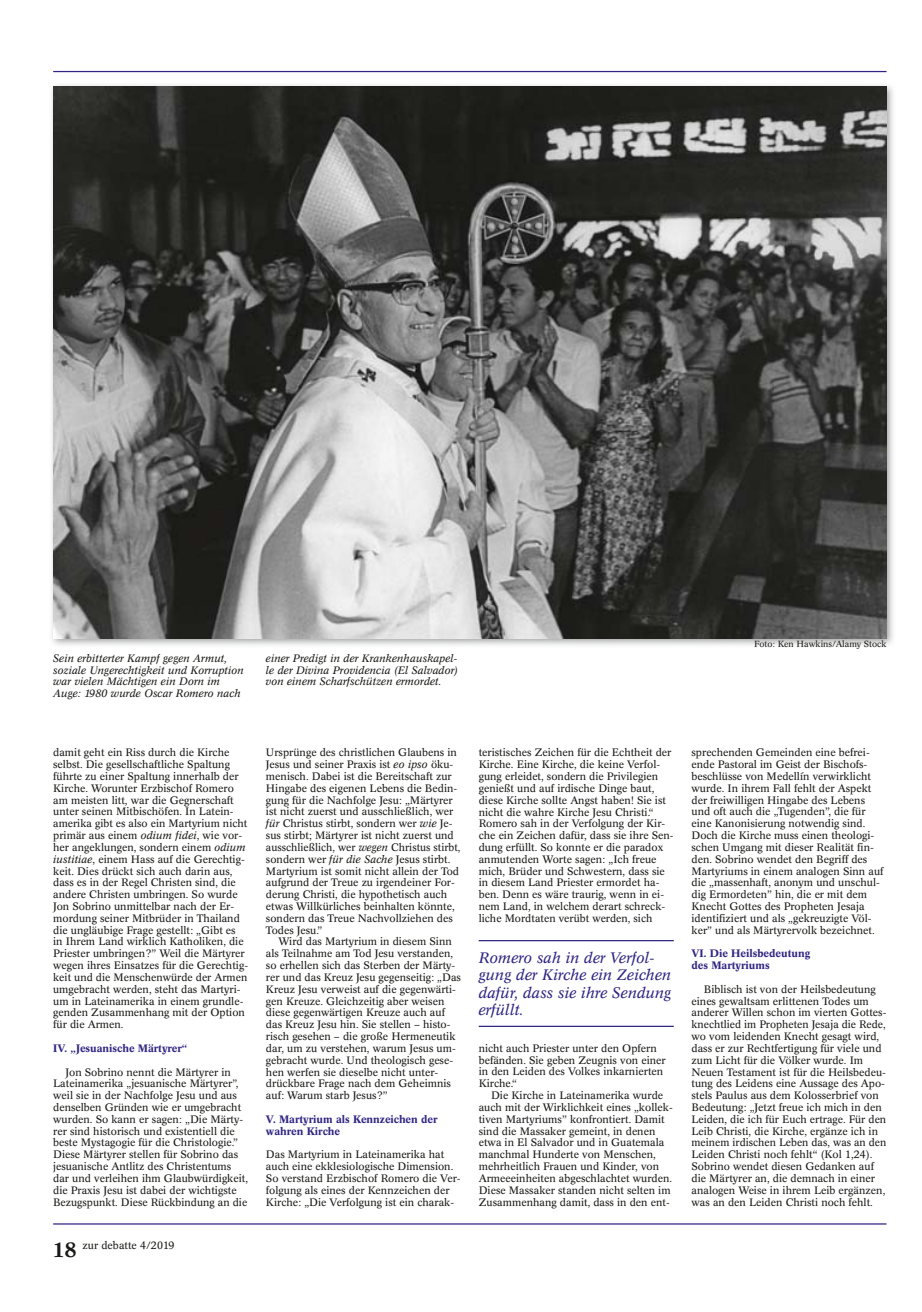
<style>
.page{position:relative;width:922px;height:1312px;background:#fff}
.page>*{position:absolute;margin:0;border:0;box-sizing:border-box;transform-origin:0 0}
.t1{font:italic 15px/17.5px "Concorde BE";color:#2f2483}
.t2{font:10.62px/11.8px "Concorde BE";color:#1a1a18}
.t3{font:italic 10.62px/11.9px "Concorde BE";color:#1a1a18}
.t4{font:500 10.62px/11.9px "Concorde BE";color:#2f2483}
.t5{font:8.75px "Concorde BE";color:#1a1a18}
.s1{font-style:italic}
.s2{font-weight:500;font-size:20.62px}
</style>
<div class="page">
<hr style="left:53px;top:1222px;width:833px;height:2px;background:#2f2483">
<hr style="left:53px;top:71px;width:833px;height:1px;background:#2f2483">
<img style="left:52px;top:85px;width:841px;height:560px">
<img style="left:53px;top:86px;width:833px;height:552px">
<hr style="left:478px;top:939px;width:195px;height:2px;background:#2f2483">
<hr style="left:478px;top:1025px;width:195px;height:1px;background:#2f2483">
<p class="t3" style="left:53px;top:652px;width:192px">Sein erbitterter Kampf gegen Armut, soziale Ungerechtigkeit und Korruption war vielen Mächtigen ein Dorn im Auge: 1980 wurde Oscar Romero nach</p>
<p class="t3" style="left:266px;top:652px;width:194px;text-align:justify">einer Predigt in der Krankenhauskapel&shy;le der Divina Providencia (El Salvador) von einem Scharfschützen ermordet.</p>
<p class="t5" style="left:754px;top:640px;width:134px">Foto: Ken Hawkins/Alamy Stock</p>
<p class="t2" style="left:53px;top:747px;width:196px">damit geht ein Riss durch die Kirche selbst. Die gesellschaftliche Spaltung führte zu einer Spaltung innerhalb der Kirche. Worunter Erzbischof Romero am meisten litt, war die Gegnerschaft unter seinen Mitbischöfen. In Latein&shy;amerika gibt es also ein Martyrium nicht primär aus einem <span class="s1">odium fidei</span>, wie vor&shy;her angeklungen, sondern einem <span class="s1">odium iustitiae</span>, einem Hass auf die Gerechtig&shy;keit. Dies drückt sich auch darin aus, dass es in der Regel Christen sind, die andere Christen umbringen. So wurde Jon Sobrino unmittelbar nach der Er&shy;mordung seiner Mitbrüder in Thailand die ungläubige Frage gestellt: „Gibt es<br>in Ihrem Land wirklich Katholiken, die Priester umbringen?” Weil die Märtyrer wegen ihres Einsatzes für die Gerechtig&shy;keit und die Menschenwürde der Armen umgebracht werden, steht das Martyri&shy;um in Lateinamerika in einem grundle&shy;genden Zusammenhang mit der Option für die Armen.</p>
<p class="t4" style="left:53px;top:1042px;width:136px">IV. „Jesuanische Märtyrer“</p>
<p class="t2" style="left:53px;top:1066px;width:196px;text-indent:12px">Jon Sobrino nennt die Märtyrer in Lateinamerika „jesuanische Märtyrer”, weil sie in der Nachfolge Jesu und aus denselben Gründen wie er umgebracht wurden. So kann er sagen: „Die Märty&shy;rer sind historisch und existentiell die beste Mystagogie für die Christologie.” Diese Märtyrer stellen für Sobrino das jesuanische Antlitz des Christentums dar und verleihen ihm Glaubwürdigkeit, die Praxis Jesu ist dabei der wichtigste Bezugspunkt. Diese Rückbindung an die</p>
<p class="t2" style="left:53px;top:1239px;width:123px"><span class="s2">18</span> zur debatte 4/2019</p>
<p class="t2" style="left:266px;top:747px;width:196px">Ursprünge des christlichen Glaubens in Jesus und seiner Praxis ist <span class="s1">eo ipso</span> öku&shy;menisch. Dabei ist die Bereitschaft zur Hingabe des eigenen Lebens die Bedin&shy;gung für die Nachfolge Jesu: „Märtyrer ist nicht zuerst und ausschließlich, wer <span class="s1">für</span> Christus stirbt, sondern wer <span class="s1">wie</span> Je&shy;sus stirbt; Märtyrer ist nicht zuerst und ausschließlich, wer <span class="s1">wegen</span> Christus stirbt, sondern wer <span class="s1">für die Sache</span> Jesus stirbt.<br>Martyrium ist somit nicht allein der Tod aufgrund der Treue zu irgendeiner For&shy;derung Christi, die hypothetisch auch etwas Willkürliches beinhalten könnte, sondern das Treue Nachvollziehen des Todes Jesu.”</p>
<p class="t2" style="left:266px;top:936px;width:196px;text-indent:12px">Wird das Martyrium in diesem Sinn als Teilnahme am Tod Jesu verstanden, so erhellen sich das Sterben der Märty&shy;rer und das Kreuz Jesu gegenseitig: „Das Kreuz Jesu verweist auf die gegenwärti&shy;gen Kreuze. Gleichzeitig aber weisen diese gegenwärtigen Kreuze auch auf das Kreuz Jesu hin. Sie stellen – histo&shy;risch gesehen – die große Hermeneutik dar, um zu verstehen, warum Jesus um&shy;gebracht wurde. Und theologisch gese&shy;hen werfen sie dieselbe nicht unter&shy;drückbare Frage nach dem Geheimnis auf: Warum starb Jesus?”</p>
<p class="t4" style="left:266px;top:1113px;width:173px">V. Martyrium als Kennzeichen der wahren Kirche</p>
<p class="t2" style="left:266px;top:1149px;width:196px">Das Martyrium in Lateinamerika hat auch eine ekklesiologische Dimension.<br>So verstand Erzbischof Romero die Ver&shy;folgung als eines der Kennzeichen der Kirche: „Die Verfolgung ist ein charak-</p>
<p class="t2" style="left:478px;top:747px;width:196px">teristisches Zeichen für die Echtheit der Kirche. Eine Kirche, die keine Verfol&shy;gung erleidet, sondern die Privilegien genießt und auf irdische Dinge baut, diese Kirche sollte Angst haben! Sie ist nicht die wahre Kirche Jesu Christi.“ Romero sah in der Verfolgung der Kir&shy;che ein Zeichen dafür, dass sie ihre Sen&shy;dung erfüllt. So konnte er die paradox anmutenden Worte sagen: „Ich freue mich, Brüder und Schwestern, dass sie in diesem Land Priester ermordet ha&shy;ben. Denn es wäre traurig, wenn in ei&shy;nem Land, in welchem derart schreck&shy;liche Mordtaten verübt werden, sich</p>
<h1 class="t1" style="left:478px;top:949px;width:194px">Romero sah in der Verfol&shy;gung der Kirche ein Zeichen dafür, dass sie ihre Sendung erfüllt.</h1>
<p class="t2" style="left:478px;top:1042px;width:188px">nicht auch Priester unter den Opfern befänden. Sie geben Zeugnis von einer in den Leiden des Volkes inkarnierten<br>Kirche.“</p>
<p class="t2" style="left:478px;top:1090px;width:195px;text-indent:12px">Die Kirche in Lateinamerika wurde auch mit der Wirklichkeit eines „kollek&shy;tiven Martyriums” konfrontiert. Damit sind die Massaker gemeint, in denen etwa in El Salvador und in Guatemala manchmal Hunderte von Menschen, mehrheitlich Frauen und Kinder, von Armeeeinheiten abgeschlachtet wurden.<br>Diese Massaker standen nicht selten im Zusammenhang damit, dass in den ent-</p>
<p class="t2" style="left:691px;top:747px;width:193px">sprechenden Gemeinden eine befrei&shy;ende Pastoral im Geist der Bischofs&shy;beschlüsse von Medellín verwirklicht wurde. In ihrem Fall fehlt der Aspekt der freiwilligen Hingabe des Lebens und oft auch die „Tugenden”, die für eine Kanonisierung notwendig sind.<br>Doch die Kirche muss einen theologi&shy;schen Umgang mit dieser Realität fin&shy;den. Sobrino wendet den Begriff des Martyriums in einem analogen Sinn auf die „massenhaft, anonym und unschul&shy;dig Ermordeten” hin, die er mit dem Knecht Gottes des Propheten Jesaja identifiziert und als „gekreuzigte Völ&shy;ker” und als Märtyrervolk bezeichnet.</p>
<p class="t4" style="left:691px;top:948px;width:120px">VI. Die Heilsbedeutung des Martyriums</p>
<p class="t2" style="left:691px;top:983px;width:196px;text-indent:12px">Biblisch ist von der Heilsbedeutung eines gewaltsam erlittenen Todes um anderer Willen schon im vierten Gottes&shy;knechtlied im Propheten Jesaja die Rede, wo vom leidenden Knecht gesagt wird, dass er zur Rechtfertigung für viele und zum Licht für die Völker wurde. Im Neuen Testament ist für die Heilsbedeu&shy;tung des Leidens eine Aussage des Apo&shy;stels Paulus aus dem Kolosserbrief von Bedeutung: „Jetzt freue ich mich in den Leiden, die ich für Euch ertrage. Für den Leib Christi, die Kirche, ergänze ich in meinem irdischen Leben das, was an den Leiden Christi noch fehlt“ (Kol 1,24).<br>Sobrino wendet diesen Gedanken auf die Märtyrer an, die demnach in einer analogen Weise in ihrem Leib ergänzen, was an den Leiden Christi noch fehlt.</p>
</div>
